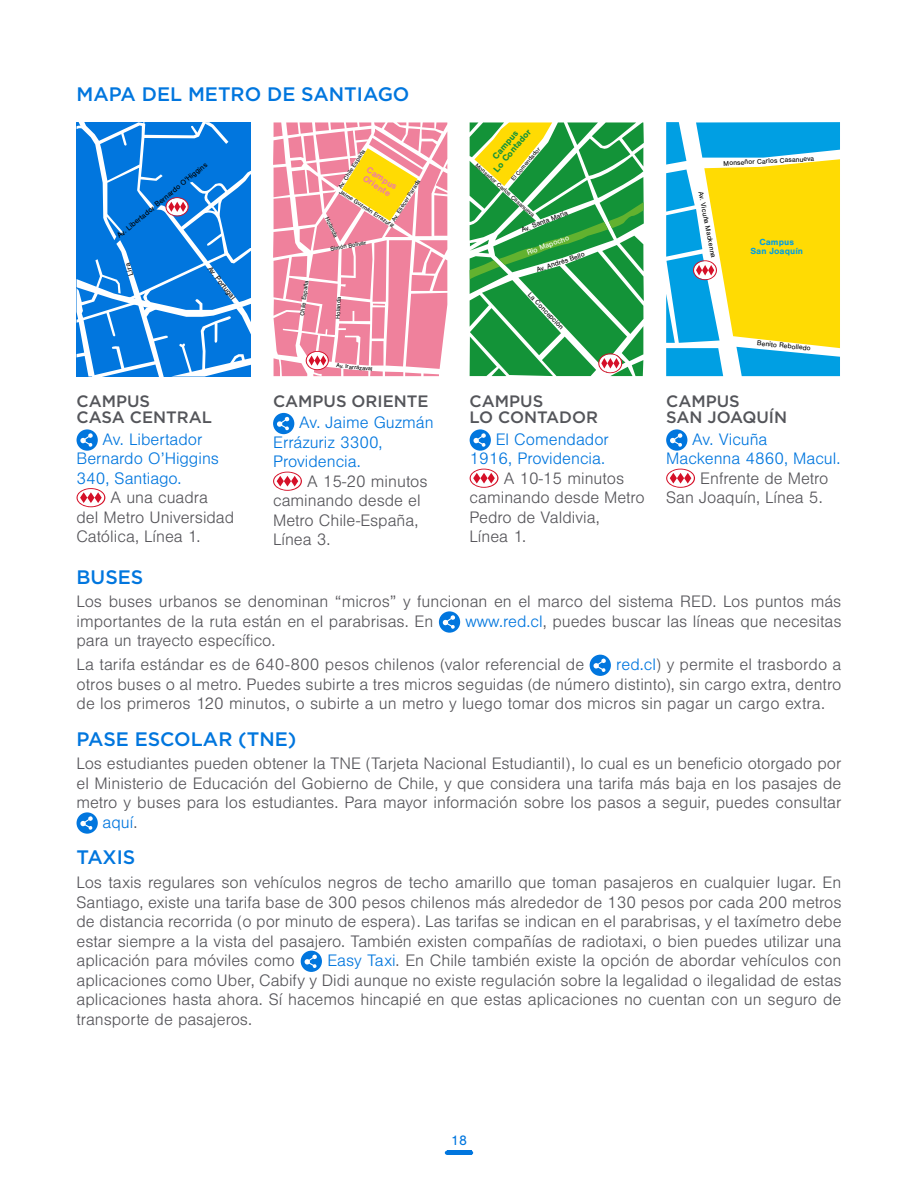
<style>
.page{position:relative;width:918px;height:1188px;background:#fff}
.page>*{position:absolute;margin:0;border:0;box-sizing:border-box;transform-origin:0 0}
.t1{font:500 19.5px "Gotham";color:#0176de}
.t2{font:300 17.25px/19.5px "Nimbus San";color:#56555a}
.t3{font:300 17.25px/19.5px "Nimbus San";color:#0176de}
.t4{font:500 16.5px/16.5px "Gotham";color:#54555a}
.t5{font:14.25px "Nimbus San";color:#0176de}
.t6{font:700 9.15px "Nimbus San";letter-spacing:.005em;color:#009fe3}
.t7{font:700 9.15px/9.1px "Nimbus San";color:#139338;text-align:center}
.t8{font:700 9.15px/9.1px "Nimbus San";color:#ef819c}
.t9{font:7.65px "Nimbus San";color:#000}
.t10{font:7.65px "Nimbus San";color:#fff}
.t11{font:7.2px "Nimbus San";color:#000}
.t12{font:6.15px "Nimbus San";color:#000}
.s1{color:#0176de}
.s2{color:#56555a}
</style>
<div class="page">
<hr style="left:447px;top:1151px;width:24px;height:4px;background:#0176de">
<svg style="left:77px;top:122px;width:174px;height:255px;background:#2b8ce2"></svg>
<svg style="left:273px;top:122px;width:174px;height:254px"></svg>
<svg style="left:666px;top:122px;width:174px;height:254px"></svg>
<svg style="left:470px;top:122px;width:174px;height:254px"></svg>
<svg style="left:439px;top:611px;width:21px;height:22px"></svg>
<svg style="left:442px;top:615px;width:13px;height:14px"></svg>
<div style="left:590px;top:655px;width:21px;height:21px;background:#0176de;border-radius:50%"></div>
<svg style="left:593px;top:658px;width:13px;height:14px"></svg>
<div style="left:77px;top:812px;width:21px;height:22px;background:#0176de;border-radius:50%"></div>
<svg style="left:80px;top:816px;width:13px;height:14px"></svg>
<div style="left:301px;top:951px;width:21px;height:21px;background:#0176de;border-radius:50%"></div>
<svg style="left:304px;top:954px;width:13px;height:14px"></svg>
<div style="left:77px;top:429px;width:21px;height:22px;background:#0176de;border-radius:50%"></div>
<svg style="left:80px;top:433px;width:13px;height:14px"></svg>
<svg style="left:77px;top:488px;width:28px;height:19px"></svg>
<div style="left:666px;top:429px;width:21px;height:22px;background:#0176de;border-radius:50%"></div>
<svg style="left:670px;top:433px;width:13px;height:14px"></svg>
<svg style="left:666px;top:469px;width:29px;height:19px"></svg>
<div style="left:273px;top:413px;width:21px;height:21px;background:#0176de;border-radius:50%"></div>
<svg style="left:277px;top:417px;width:13px;height:13px"></svg>
<svg style="left:273px;top:472px;width:29px;height:19px"></svg>
<div style="left:470px;top:429px;width:21px;height:22px;background:#0176de;border-radius:50%"></div>
<svg style="left:473px;top:433px;width:13px;height:14px"></svg>
<svg style="left:470px;top:469px;width:28px;height:19px"></svg>
<p class="t1" style="left:77px;top:81px;width:335px">MAPA DEL METRO DE SANTIAGO</p>
<p class="t9" style="left:115px;top:233px;width:116px;rotate:-39deg">Av. Libertador Bernardo O'Higgins</p>
<p class="t9" style="left:213px;top:264px;width:41px;rotate:52deg">Av. Portugal</p>
<p class="t9" style="left:127px;top:277px;width:14px;rotate:-107deg">Lira</p>
<p class="t4" style="left:77px;top:392px;width:137px">CAMPUS<br>CASA CENTRAL</p>
<p class="t3" style="left:77px;top:430px;width:144px;text-indent:26px">Av. Libertador<br>Bernardo O’Higgins<br>340, Santiago.</p>
<p class="t2" style="left:77px;top:488px;width:159px;text-indent:34px">A una cuadra<br>del Metro Universidad<br>Católica, Línea 1.</p>
<p class="t12" style="left:299px;top:315px;width:37px;rotate:-83deg">Chile España</p>
<p class="t12" style="left:337px;top:186px;width:46px;rotate:-58deg">Av. Chile España</p>
<p class="t8" style="left:370px;top:165px;width:36px;rotate:33deg">Campus<br>Oriente</p>
<p class="t12" style="left:390px;top:219px;width:50px;rotate:-58deg">Av. Eliécer Parada</p>
<p class="t12" style="left:342px;top:188px;width:66px;rotate:33deg">Jaime Guzmán Errazuriz</p>
<p class="t12" style="left:330px;top:245px;width:38px;rotate:-10deg">Simón Bolivar</p>
<p class="t12" style="left:330px;top:216px;width:24px;rotate:65deg">Holanda</p>
<p class="t12" style="left:334px;top:319px;width:24px;rotate:-87deg">Holanda</p>
<p class="t12" style="left:337px;top:362px;width:38px;rotate:6deg">Av. Irarrázaval</p>
<p class="t4" style="left:273px;top:392px;width:157px">CAMPUS ORIENTE</p>
<p class="t3" style="left:273px;top:413px;width:162px;text-indent:26px">Av. Jaime Guzmán<br>Errázuriz 3300,<br>Providencia.</p>
<p class="t2" style="left:273px;top:472px;width:156px;text-indent:34px">A 15-20 minutos caminando desde el<br>Metro Chile-España,<br>Línea 3.</p>
<p class="t7" style="left:485px;top:162px;width:54px;rotate:-50deg">Campus<br>Lo Contador</p>
<p class="t12" style="left:510px;top:178px;width:43px;rotate:-50deg">El Comendador</p>
<p class="t11" style="left:723px;top:159px;width:92px;rotate:-3deg">Monseñor Carlos Casanueva</p>
<p class="t12" style="left:479px;top:162px;width:79px;rotate:42deg">Monseñor Carlos Casanueva</p>
<p class="t11" style="left:705px;top:191px;width:69px;rotate:79deg">Av. Vicuña Mackenna</p>
<p class="t11" style="left:520px;top:227px;width:51px;rotate:-22deg">Av. Santa María</p>
<p class="t11" style="left:536px;top:266px;width:52px;rotate:-19deg">Av. Andrés Bello</p>
<p class="t11" style="left:532px;top:291px;width:49px;rotate:46deg">La Concepción</p>
<p class="t10" style="left:526px;top:249px;width:46px;rotate:-20deg">Río Mapocho</p>
<p class="t6" style="left:750px;top:246px;width:54px">San Joaquín</p>
<p class="t6" style="left:759px;top:237px;width:36px">Campus</p>
<p class="t4" style="left:470px;top:392px;width:130px">CAMPUS<br>LO CONTADOR</p>
<p class="t3" style="left:470px;top:430px;width:141px;text-align:right">El Comendador<br>1916, Providencia.</p>
<p class="t2" style="left:470px;top:469px;width:177px;text-indent:34px">A 10-15 minutos caminando desde Metro<br>Pedro de Valdivia,<br>Línea 1.</p>
<p class="t11" style="left:758px;top:339px;width:55px;rotate:6deg">Benito Rebolledo</p>
<p class="t4" style="left:666px;top:392px;width:122px">CAMPUS<br>SAN JOAQUÍN</p>
<p class="t3" style="left:666px;top:430px;width:176px;text-indent:26px">Av. Vicuña<br>Mackenna 4860, Macul.</p>
<p class="t2" style="left:666px;top:469px;width:164px;text-indent:34px">Enfrente de Metro<br>San Joaquín, Línea 5.</p>
<p class="t1" style="left:77px;top:564px;width:68px">BUSES</p>
<p class="t2" style="left:77px;top:592px;width:766px">Los buses urbanos se denominan “micros” y funcionan en el marco del sistema RED. Los puntos más importantes de la ruta están en el parabrisas. En</p>
<p class="t2" style="left:465px;top:612px;width:378px"><span class="s1">www.red.cl</span>, puedes buscar las líneas que necesitas</p>
<p class="t2" style="left:77px;top:629px;width:509px;line-height:23.7px">para un trayecto específico.<br>La tarifa estándar es de 640-800 pesos chilenos (valor referencial de</p>
<p class="t2" style="left:77px;top:655px;width:766px;text-align:justify;text-indent:540px"><span class="s1">red.cl</span>) y permite el trasbordo a otros buses o al metro. Puedes subirte a tres micros seguidas (de número distinto), sin cargo extra, dentro de los primeros 120 minutos, o subirte a un metro y luego tomar dos micros sin pagar un cargo extra.</p>
<p class="t1" style="left:77px;top:726px;width:222px">PASE ESCOLAR (TNE)</p>
<p class="t2" style="left:77px;top:754px;width:767px">Los estudiantes pueden obtener la TNE (Tarjeta Nacional Estudiantil), lo cual es un beneficio otorgado por</p>
<p class="t2" style="left:77px;top:774px;width:766px">el Ministerio de Educación del Gobierno de Chile, y que considera una tarifa más baja en los pasajes de</p>
<p class="t2" style="left:77px;top:793px;width:767px">metro y buses para los estudiantes. Para mayor información sobre los pasos a seguir, puedes consultar</p>
<p class="t3" style="left:103px;top:813px;width:36px">aquí<span class="s2">.</span></p>
<p class="t1" style="left:77px;top:845px;width:60px">TAXIS</p>
<p class="t2" style="left:77px;top:873px;width:767px;text-align:justify">Los taxis regulares son vehículos negros de techo amarillo que toman pasajeros en cualquier lugar. En Santiago, existe una tarifa base de 300 pesos chilenos más alrededor de 130 pesos por cada 200 metros de distancia recorrida (o por minuto de espera). Las tarifas se indican en el parabrisas, y el taxímetro debe estar siempre a la vista del pasajero. También existen compañías de radiotaxi, o bien puedes utilizar una aplicación para móviles como</p>
<p class="t2" style="left:77px;top:951px;width:767px;text-align:justify;text-indent:251px"><span class="s1">Easy Taxi</span>. En Chile también existe la opción de abordar vehículos con aplicaciones como Uber, Cabify y Didi aunque no existe regulación sobre la legalidad o ilegalidad de estas aplicaciones hasta ahora. Sí hacemos hincapié en que estas aplicaciones no cuentan con un seguro de transporte de pasajeros.</p>
<p class="t5" style="left:451px;top:1132px;width:17px">18</p>
</div>
